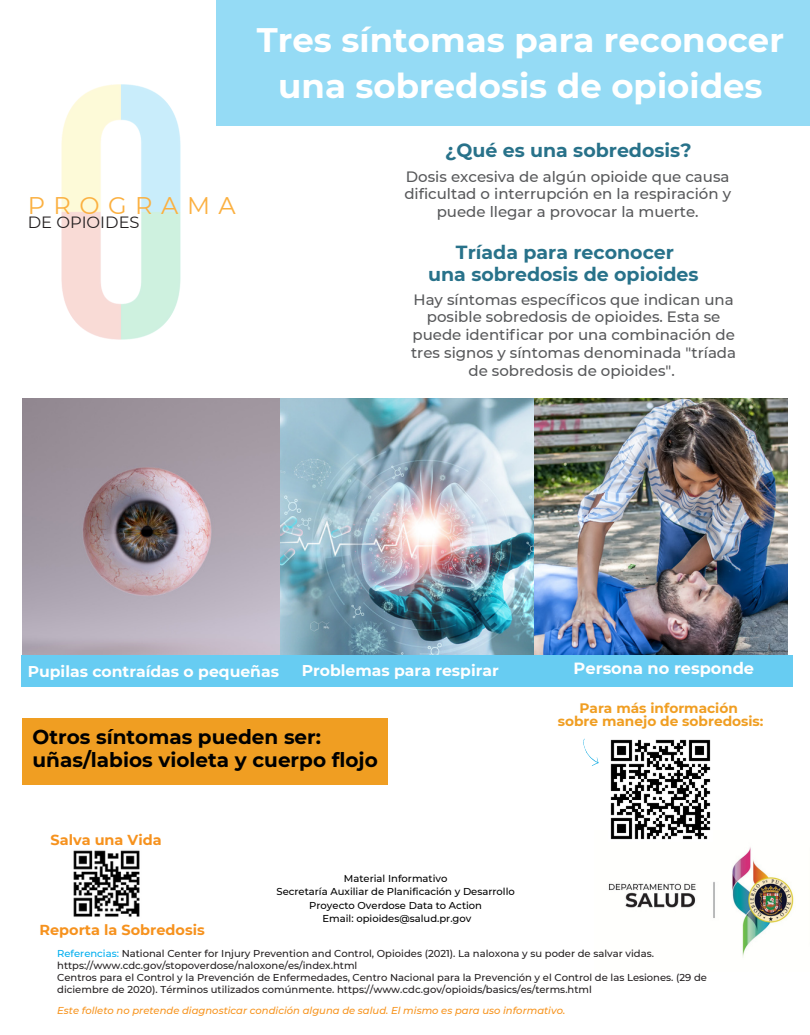
<style>
.page{position:relative;width:810px;height:1035px;background:#fff}
.page>*{position:absolute;margin:0;border:0;box-sizing:border-box;transform-origin:0 0}
.t1{font:700 34px/46.9px "Montserrat";color:#fff;text-align:center}
.t2{font:24.12px "Montserrat";letter-spacing:.355em;color:#fbb040}
.t3{font:700 20px "Montserrat";color:#000}
.t4{font:700 19px "Montserrat";color:#28728a}
.t5{font:700 16.25px "Montserrat";color:#fff}
.t6{font:16.25px "Montserrat";color:#231f20}
.t7{font:700 15.62px "Montserrat";color:#fff}
.t8{font:500 15px/17.8px "Montserrat";color:#58595b;text-align:center}
.t9{font:700 14.5px "Montserrat";color:#f6921e}
.t10{font:700 13.75px "Montserrat";color:#f09e22}
.t11{font:500 10px/11.9px "Montserrat";color:#231f20}
.t12{font:500 10px "Montserrat";color:#000}
.t13{font:italic 500 10px "Montserrat";color:#f7941e}
.s1{color:#00aeef}
</style>
<div class="page">
<div style="left:216px;top:0;width:594px;height:126px;background:#95dbf5"></div>
<img style="left:22px;top:398px;width:765px;height:257px">
<img style="left:608px;top:847px;width:186px;height:110px">
<div style="left:21px;top:655px;width:771px;height:32px;background:#67ccf2"></div>
<img style="left:73px;top:850px;width:67px;height:67px">
<img style="left:61px;top:84px;width:120px;height:256px">
<div style="left:22px;top:719px;width:365px;height:66px;background:#f09e22"></div>
<svg style="left:583px;top:738px;width:16px;height:28px"></svg>
<img style="left:610px;top:739px;width:101px;height:101px">
<p class="t2" style="left:28px;top:191px;width:210px">PROGRAMA</p>
<p class="t6" style="left:28px;top:213px;width:113px">DE OPIOIDES</p>
<p class="t1" style="left:257px;top:16px;width:529px">Tres síntomas para reconocer una sobredosis de opioides</p>
<p class="t4" style="left:445px;top:139px;width:248px">¿Qué es una sobredosis?</p>
<p class="t8" style="left:404px;top:167px;width:328px">Dosis excesiva de algún opioide que causa dificultad o interrupción en la respiración y puede llegar a provocar la muerte.</p>
<p class="t4" style="left:456px;top:240px;width:220px">Tríada para reconocer</p>
<p class="t4" style="left:428px;top:263px;width:272px">una sobredosis de opioides</p>
<p class="t8" style="left:411px;top:290px;width:327px">Hay síntomas específicos que indican una posible sobredosis de opioides. Esta se puede identificar por una combinación de tres signos y síntomas denominada "tríada de sobredosis de opioides".</p>
<p class="t7" style="left:28px;top:661px;width:253px">Pupilas contraídas o pequeñas</p>
<p class="t7" style="left:302px;top:661px;width:199px">Problemas para respirar</p>
<p class="t5" style="left:574px;top:659px;width:182px">Persona no responde</p>
<p class="t3" style="left:33px;top:724px;width:290px">Otros síntomas pueden ser:</p>
<p class="t3" style="left:33px;top:748px;width:347px">uñas/labios violeta y cuerpo flojo</p>
<p class="t9" style="left:51px;top:831px;width:113px">Salva una Vida</p>
<p class="t9" style="left:40px;top:921px;width:167px">Reporta la Sobredosis</p>
<p class="t12" style="left:344px;top:872px;width:105px">Material Informativo</p>
<p class="t12" style="left:277px;top:886px;width:240px">Secretaría Auxiliar de Planificación y Desarrollo</p>
<p class="t12" style="left:309px;top:899px;width:174px">Proyecto Overdose Data to Action</p>
<p class="t12" style="left:323px;top:912px;width:150px">Email: opioides@salud.pr.gov</p>
<p class="t10" style="left:580px;top:700px;width:160px">Para más información</p>
<p class="t10" style="left:558px;top:713px;width:207px">sobre manejo de sobredosis:</p>
<p class="t11" style="left:57px;top:947px;width:598px"><span class="s1">Referencias:</span> National Center for Injury Prevention and Control, Opioides (2021). La naloxona y su poder de salvar vidas. https://www.cdc.gov/stopoverdose/naloxone/es/index.html</p>
<p class="t11" style="left:57px;top:971px;width:651px">Centros para el Control y la Prevención de Enfermedades, Centro Nacional para la Prevención y el Control de las Lesiones. (29 de diciembre de 2020). Términos utilizados comúnmente. https://www.cdc.gov/opioids/basics/es/terms.html</p>
<p class="t13" style="left:57px;top:1004px;width:510px">Este folleto no pretende diagnosticar condición alguna de salud. El mismo es para uso informativo.</p>
</div>
